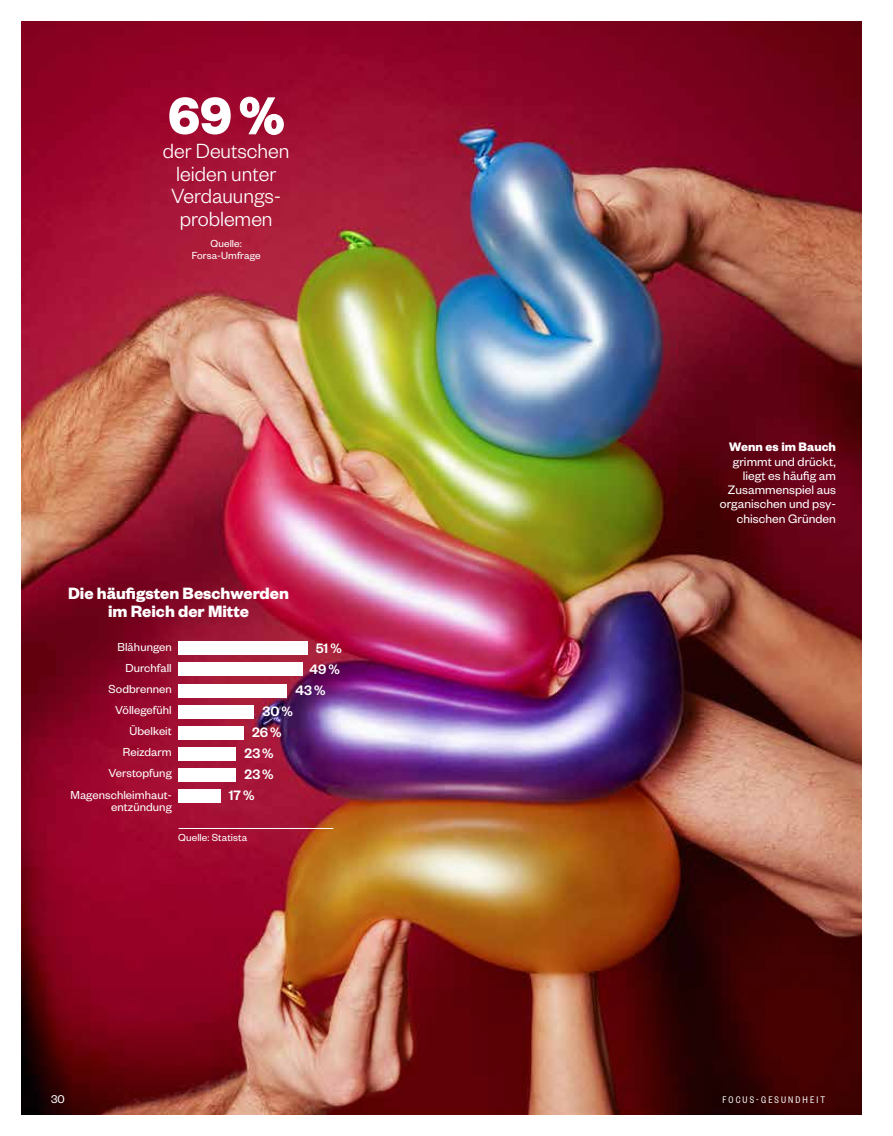
<style>
.page{position:relative;width:893px;height:1136px;background:#fff}
.page>*{position:absolute;margin:0;border:0;box-sizing:border-box;transform-origin:0 0}
.t1{font:700 57px "Founders Grotesk";color:#fff}
.t2{font:300 22.5px/22.5px "Founders Grotesk";color:#fff;text-align:center}
.t3{font:700 18px/17.4px "Founders Grotesk";color:#fff;text-align:center}
.t4{font:500 15px "Founders Grotesk";letter-spacing:.005em;color:#fff}
.t5{font:13.5px/14.2px "Founders Grotesk";letter-spacing:.005em;color:#fff;text-align:right}
.t6{font:700 13.5px "Founders Grotesk";letter-spacing:.005em;color:#fff}
.t7{font:12.75px/21px "Founders Grotesk";letter-spacing:.005em;color:#fff;text-align:right}
.t8{font:12.3px "Founders Grotesk";color:#fff}
.t9{font:11.25px/12px "Founders Grotesk";letter-spacing:.01em;color:#fff;text-align:center}
.t10{font:10.5px "Founders Grotesk Cond";letter-spacing:.2em;color:#fff}
</style>
<div class="page">
<img style="left:21px;top:21px;width:841px;height:1093px">
<hr style="left:179px;top:828px;width:154px;height:1px;background:#fff">
<div style="left:178px;top:641px;width:130px;height:13px;background:#fff"></div>
<div style="left:178px;top:662px;width:124px;height:14px;background:#fff"></div>
<div style="left:178px;top:684px;width:109px;height:13px;background:#fff"></div>
<div style="left:178px;top:705px;width:76px;height:13px;background:#fff"></div>
<div style="left:178px;top:726px;width:66px;height:13px;background:#fff"></div>
<div style="left:178px;top:747px;width:58px;height:13px;background:#fff"></div>
<div style="left:178px;top:768px;width:58px;height:13px;background:#fff"></div>
<div style="left:178px;top:789px;width:43px;height:13px;background:#fff"></div>
<h1 class="t1" style="left:168px;top:79px;width:118px">69 %</h1>
<h2 class="t2" style="left:163px;top:139px;width:128px">der Deutschen leiden unter<br>Verdauungs&shy;problemen</h2>
<p class="t9" style="left:192px;top:236px;width:70px">Quelle:<br>Forsa-Umfrage</p>
<h3 class="t3" style="left:68px;top:583px;width:222px">Die häufigsten Beschwerden im Reich der Mitte</h3>
<p class="t7" style="left:70px;top:636px;width:103px">Blähungen<br>Durchfall<br>Sodbrennen<br>Völlegefühl<br>Übelkeit<br>Reizdarm<br>Verstopfung<br>Magenschleimhaut-</p>
<p class="t7" style="left:111px;top:795px;width:62px">entzündung</p>
<p class="t4" style="left:316px;top:638px;width:28px">51%</p>
<p class="t4" style="left:309px;top:659px;width:32px">49%</p>
<p class="t4" style="left:295px;top:681px;width:32px">43%</p>
<p class="t4" style="left:262px;top:702px;width:32px">30%</p>
<p class="t4" style="left:252px;top:722px;width:31px">26%</p>
<p class="t4" style="left:245px;top:743px;width:31px">23%</p>
<p class="t4" style="left:245px;top:764px;width:31px">23%</p>
<p class="t4" style="left:229px;top:786px;width:27px">17%</p>
<p class="t9" style="left:178px;top:830px;width:71px">Quelle: Statista</p>
<p class="t6" style="left:729px;top:438px;width:108px">Wenn es im Bauch</p>
<p class="t5" style="left:720px;top:453px;width:118px">grimmt und drückt, liegt es häufig am<br>Zusammenspiel aus organischen und psy&shy;chischen Gründen</p>
<p class="t8" style="left:51px;top:1091px;width:15px">30</p>
<p class="t10" style="left:722px;top:1093px;width:104px">FOCUS-GESUNDHEIT</p>
</div>
